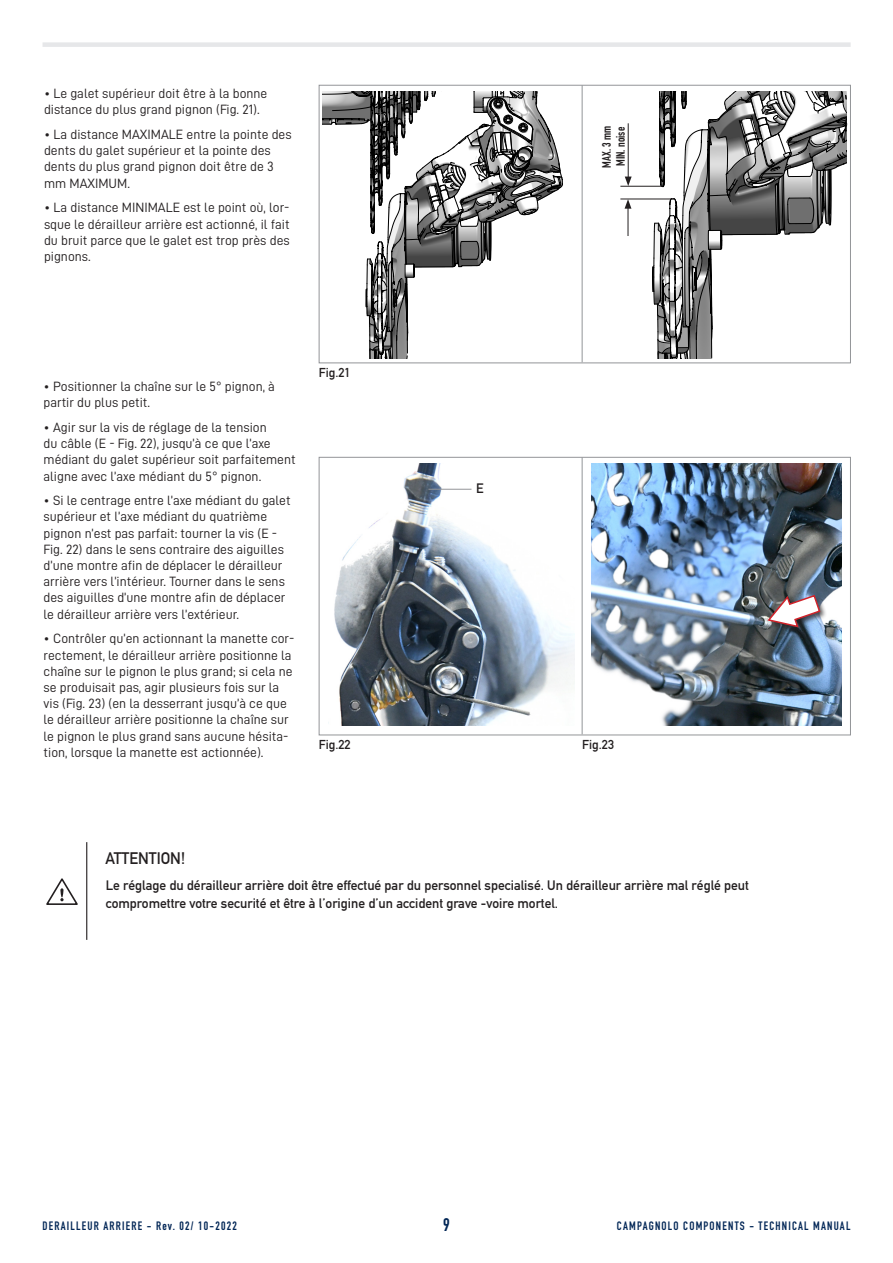
<style>
.page{position:relative;width:893px;height:1263px;background:#fff}
.page>*{position:absolute;margin:0;border:0;box-sizing:border-box;transform-origin:0 0}
.t1{font:700 18px "DIN Condensed";color:#022656}
.t2{font:700 16.5px "DIN Alternate";color:#231f20;scale:.95 1}
.Normale{font:13.5px/16.2px "D DIN";color:#231f20}
.t3{font:700 13.5px/18px "DIN Alternate";color:#231f20}
.t4{font:700 12.75px "DIN Alternate";color:#231f20}
.t5{font:700 12px "DIN Condensed";letter-spacing:.1em;color:#022656}
.Normale-2{font:700 12px "DIN Condensed";color:#231f20}
</style>
<div class="page">
<div style="left:43px;top:42px;width:808px;height:5px;background:#e6e7e9"></div>
<hr style="left:86px;top:842px;width:1px;height:98px;background:#231f20">
<svg style="left:46px;top:878px;width:32px;height:27px"></svg>
<hr style="left:582px;top:85px;width:1px;height:277px;background:#939598">
<svg style="left:323px;top:91px;width:240px;height:267px"></svg>
<svg style="left:591px;top:84px;width:256px;height:274px"></svg>
<div style="left:319px;top:457px;width:532px;height:278px;border:1px solid #939598"></div>
<hr style="left:582px;top:457px;width:1px;height:277px;background:#939598">
<img style="left:334px;top:464px;width:240px;height:262px">
<hr style="left:428px;top:489px;width:43px;height:1px;background:#939598">
<img style="left:591px;top:464px;width:251px;height:262px">
<div style="left:767px;top:594px;width:60px;height:41px;background:#231f20;opacity:.75"></div>
<svg style="left:766px;top:594px;width:55px;height:34px"></svg>
<p class="Normale" style="left:44px;top:85px;width:225px">• Le galet supérieur doit être à la bonne distance du plus grand pignon (Fig. 21).</p>
<p class="Normale" style="left:44px;top:126px;width:249px">• La distance MAXIMALE entre la pointe des dents du galet supérieur et la pointe des dents du plus grand pignon doit être de 3 mm MAXIMUM.</p>
<p class="Normale" style="left:44px;top:199px;width:247px;text-align:justify">• La distance MINIMALE est le point où, lor&shy;sque le dérailleur arrière est actionné, il fait du bruit parce que le galet est trop près des pignons.</p>
<p class="Normale-2" style="left:599px;top:168px;width:44px;rotate:-90deg">MAX. 3 mm</p>
<p class="Normale-2" style="left:612px;top:166px;width:41px;rotate:-90deg">MIN. noise</p>
<p class="Normale" style="left:44px;top:378px;width:233px">• Positionner la chaîne sur le 5° pignon, à partir du plus petit.</p>
<p class="Normale" style="left:44px;top:419px;width:254px">• Agir sur la vis de réglage de la tension<br>du câble (E - Fig. 22), jusqu’à ce que l’axe médiant du galet supérieur soit parfaitement aligne avec l’axe médiant du 5° pignon.</p>
<p class="Normale" style="left:44px;top:492px;width:249px">• Si le centrage entre l’axe médiant du galet supérieur et l’axe médiant du quatrième pignon n’est pas parfait: tourner la vis (E - Fig. 22) dans le sens contraire des aiguilles d’une montre afin de déplacer le dérailleur arrière vers l’intérieur. Tourner dans le sens des aiguilles d’une montre afin de déplacer le dérailleur arrière vers l’extérieur.</p>
<p class="Normale" style="left:44px;top:630px;width:252px">• Contrôler qu’en actionnant la manette cor&shy;rectement, le dérailleur arrière positionne la chaîne sur le pignon le plus grand; si cela ne se produisait pas, agir plusieurs fois sur la vis (Fig. 23) (en la desserrant jusqu’à ce que le dérailleur arrière positionne la chaîne sur le pignon le plus grand sans aucune hésita&shy;tion, lorsque la manette est actionnée).</p>
<p class="t4" style="left:319px;top:363px;width:33px">Fig.21</p>
<p class="t3" style="left:476px;top:479px;width:9px">E</p>
<p class="t4" style="left:319px;top:735px;width:33px">Fig.22</p>
<p class="t4" style="left:582px;top:735px;width:33px">Fig.23</p>
<p class="t2" style="left:105px;top:846px;width:85px">ATTENTION!</p>
<p class="t3" style="left:106px;top:876px;width:645px">Le réglage du dérailleur arrière doit être effectué par du personnel specialisé. Un dérailleur arrière mal réglé peut compromettre votre securité et être à l’origine d’un accident grave -voire mortel.</p>
<p class="t5" style="left:43px;top:1217px;width:196px">DERAILLEUR ARRIERE - Rev. 02/ 10-2022</p>
<p class="t1" style="left:443px;top:1213px;width:8px">9</p>
<p class="t5" style="left:617px;top:1217px;width:235px">CAMPAGNOLO COMPONENTS - TECHNICAL MANUAL</p>
</div>
